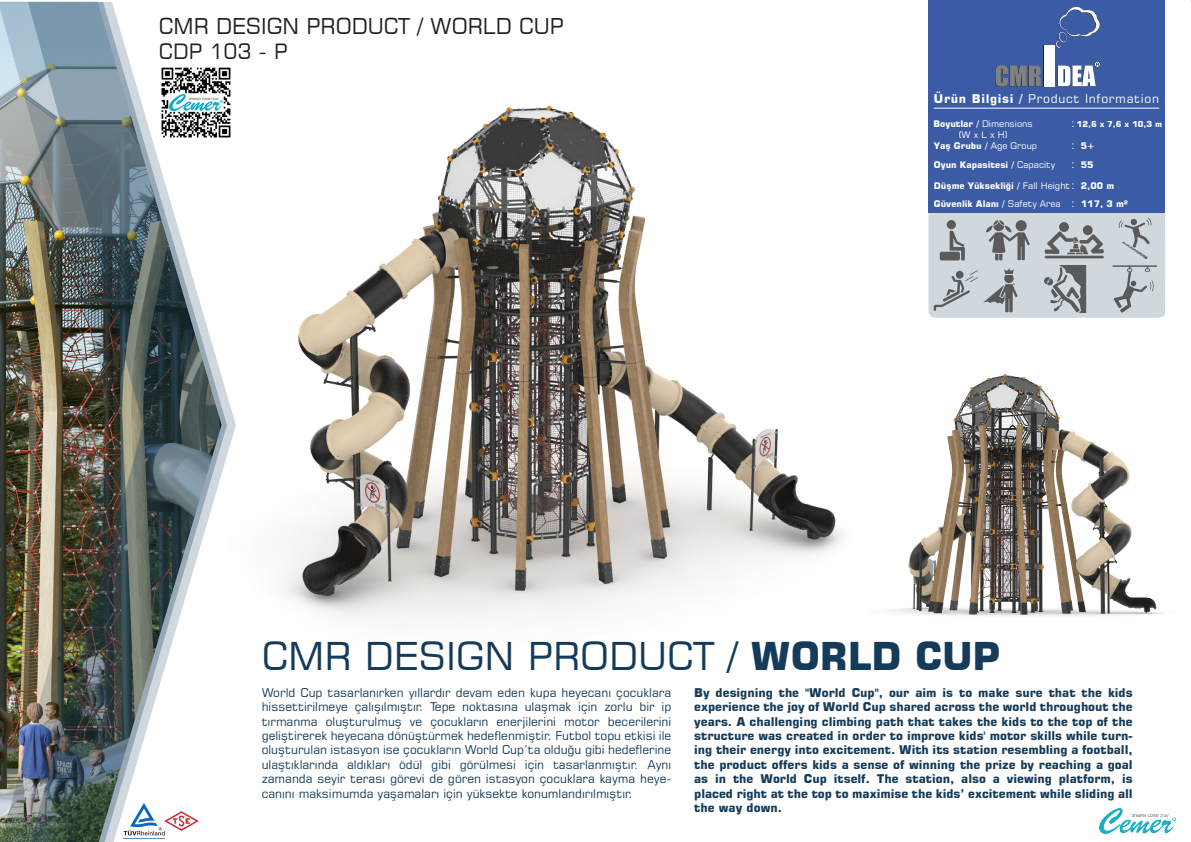
<style>
.page{position:relative;width:1191px;height:842px;background:#fff}
.page>*{position:absolute;margin:0;border:0;box-sizing:border-box;transform-origin:0 0}
.t1{font:38.2px "Square 721 BT";color:#143b59}
.t2{font:21.7px "Square 721 BT";color:#231f20}
.t3{font:21px "Square 721 BT";color:#231f20}
.t4{font:12px/14.4px "Square 721 BT";color:#143b59;text-align:justify}
.t5{font:700 12px/14.4px "Square 721 BT";color:#143b59;text-align:justify}
.t6{font:12px "Square 721 BT";letter-spacing:.055em;color:#fff}
.t7{font:11px/21.3px "Square 721 BT";color:#fff}
.t8{font:700 9px/19.7px "Square 721 BT";color:#fff}
.t9{font:9px/10.8px "Square 721 BT";color:#fff;text-align:center}
.t10{font:700 8.1px "Square 721 BT";color:#fff}
.s1{font-weight:700}
.s2{font-weight:400}
</style>
<div class="page">
<img style="left:281px;top:1px;width:895px;height:833px">
<img style="left:0;top:2px;width:236px;height:840px">
<img style="left:28px;top:2px;width:199px;height:840px">
<img style="left:123px;top:803px;width:39px;height:36px">
<img style="left:162px;top:801px;width:40px;height:40px">
<img style="left:1099px;top:808px;width:76px;height:25px">
<svg style="left:928px;top:213px;width:237px;height:105px;background:#bac1c6"></svg>
<div style="left:928px;top:0;width:236px;height:213px;background:#3c5ba5"></div>
<hr style="left:934px;top:108px;width:225px;height:1px;background:#fff">
<div style="left:1043px;top:45px;width:11px;height:41px;background:#231f20"></div>
<svg style="left:995px;top:65px;width:45px;height:22px"></svg>
<div style="left:1044px;top:45px;width:10px;height:41px;background:#fff"></div>
<svg style="left:1057px;top:62px;width:42px;height:24px"></svg>
<svg style="left:1055px;top:6px;width:45px;height:42px"></svg>
<img style="left:156px;top:63px;width:80px;height:79px">
<img style="left:869px;top:359px;width:306px;height:262px">
<h2 class="t2" style="left:159px;top:12px;width:406px">CMR DESIGN PRODUCT / WORLD CUP</h2>
<h3 class="t3" style="left:159px;top:38px;width:130px">CDP 103 - P</h3>
<p class="t6" style="left:934px;top:91px;width:227px"><span class="s1">Ürün Bilgisi /</span> Product Information</p>
<p class="t9" style="left:933px;top:119px;width:101px"><span class="s1">Boyutlar /</span> Dimensions (W x L x H)</p>
<p class="t7" style="left:1071px;top:113px;width:5px">: :</p>
<p class="t7" style="left:1071px;top:154px;width:5px;line-height:20.6px">: :</p>
<p class="t7" style="left:1071px;top:193px;width:5px">:</p>
<p class="t10" style="left:1076px;top:119px;width:87px">12,6 x 7,6 x 10,3 m</p>
<p class="t8" style="left:1081px;top:136px;width:15px">5+<br>55</p>
<p class="t8" style="left:1081px;top:177px;width:49px;line-height:18.4px">2,00 m<br>117, 3 m²</p>
<p class="t8" style="left:934px;top:136px;width:123px">Yaş Grubu / <span class="s2">Age Group<br></span>Oyun Kapasitesi / <span class="s2">Capacity</span></p>
<p class="t8" style="left:934px;top:177px;width:138px;line-height:18.4px">Düşme Yüksekliği / <span class="s2">Fall Height<br></span>Güvenlik Alanı / <span class="s2">Safety Area</span></p>
<h1 class="t1" style="left:262px;top:632px;width:740px">CMR DESIGN PRODUCT / <span class="s1">WORLD CUP</span></h1>
<p class="t4" style="left:262px;top:685px;width:411px">World Cup tasarlanırken yıllardır devam eden kupa heyecanı çocuklara hissettirilmeye çalışılmıştır. Tepe noktasına ulaşmak için zorlu bir ip tırmanma oluşturulmuş ve çocukların enerjilerini motor becerilerini geliştirerek heyecana dönüştürmek hedeflenmiştir. Futbol topu etkisi ile oluşturulan istasyon ise çocukların World Cup’ta olduğu gibi hedeflerine ulaştıklarında aldıkları ödül gibi görülmesi için tasarlanmıştır. Aynı zamanda seyir terası görevi de gören istasyon çocuklara kayma heye&shy;canını maksimumda yaşamaları için yüksekte konumlandırılmıştır.</p>
<p class="t5" style="left:694px;top:685px;width:440px">By designing the "World Cup", our aim is to make sure that the kids experience the joy of World Cup shared across the world throughout the years. A challenging climbing path that takes the kids to the top of the structure was created in order to improve kids' motor skills while turn&shy;ing their energy into excitement. With its station resembling a football, the product offers kids a sense of winning the prize by reaching a goal as in the World Cup itself. The station, also a viewing platform, is placed right at the top to maximise the kids’ excitement while sliding all the way down.</p>
</div>
